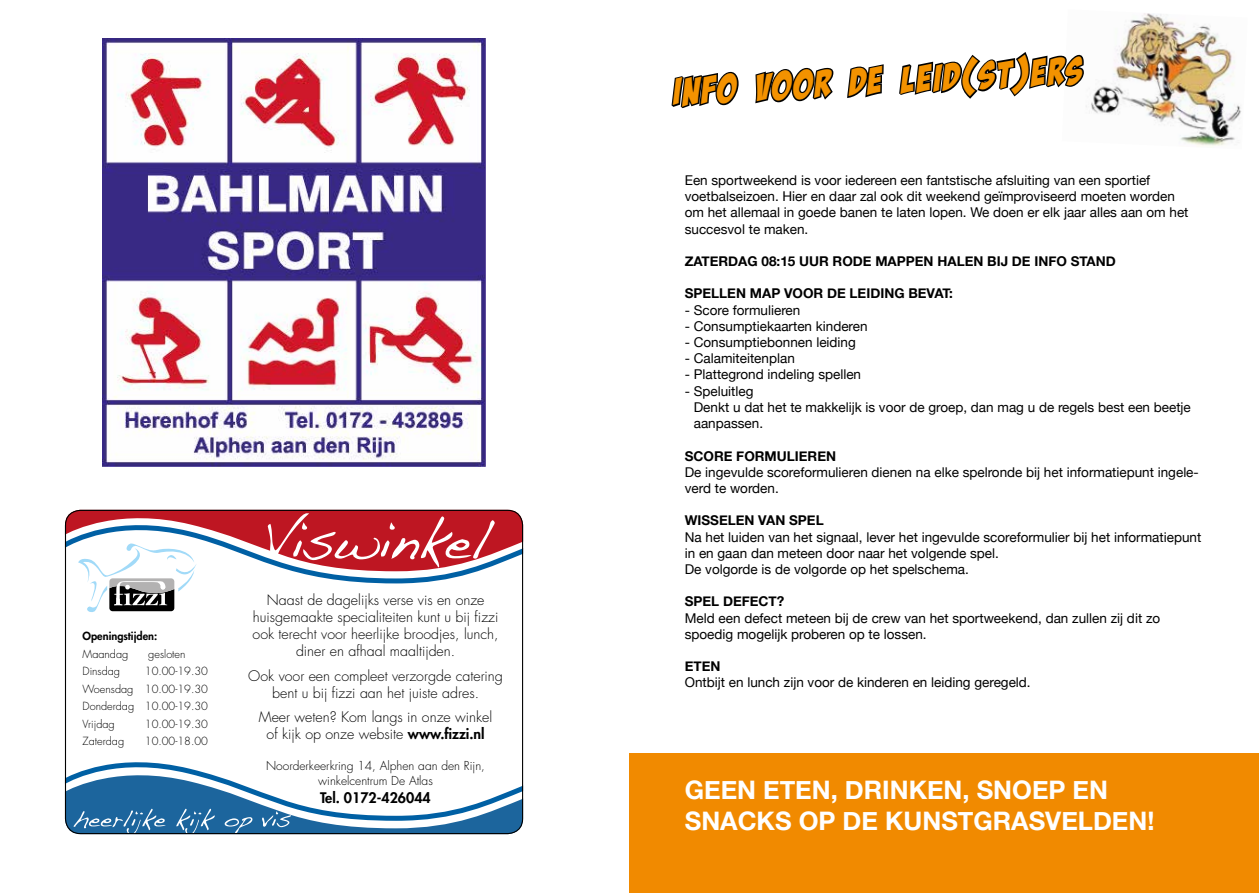
<style>
.page{position:relative;width:1259px;height:893px;background:#fff}
.page>*{position:absolute;margin:0;border:0;box-sizing:border-box;transform-origin:0 0}
.t1{font:italic 38.1px "Bada Boom Pro BB";color:#f39200}
.t2{font:700 25.5px/30.6px "Helvetica Neue";color:#fff}
.t3{font:300 14.25px/17.1px "Futura";color:#000;text-align:center}
.t4{font:800 14.25px "Futura";color:#000}
.t5{font:13.5px/16.2px "Helvetica Neue";color:#000}
.t6{font:700 13.5px "Helvetica Neue";color:#000}
.t7{font:300 12px/15.3px "Futura";color:#000;text-align:center}
.t8{font:300 10.95px/17.5px "Futura";color:#000;text-align:justify}
.t9{font:800 10.95px "Futura";color:#000}
.s1{font-weight:800}
</style>
<div class="page">
<img style="left:1086px;top:13px;width:155px;height:134px">
<div style="left:629px;top:753px;width:630px;height:140px;background:#f18a00"></div>
<svg style="left:671px;top:71px;width:68px;height:38px"></svg>
<svg style="left:755px;top:67px;width:79px;height:37px"></svg>
<svg style="left:847px;top:64px;width:37px;height:34px"></svg>
<svg style="left:899px;top:52px;width:185px;height:47px"></svg>
<svg style="left:65px;top:762px;width:458px;height:72px"></svg>
<svg style="left:65px;top:510px;width:458px;height:103px"></svg>
<img style="left:102px;top:38px;width:384px;height:429px">
<p class="t9" style="left:83px;top:629px;width:76px">Openingstijden:</p>
<p class="t8" style="left:83px;top:645px;width:47px">Maandag</p>
<p class="t8" style="left:148px;top:645px;width:39px">gesloten</p>
<p class="t8" style="left:83px;top:662px;width:39px">Dinsdag</p>
<p class="t8" style="left:83px;top:662px;width:127px;text-indent:62px">10.00-19.30<br>Woensdag 10.00-19.30<br>Donderdag 10.00-19.30<br>Vrijdag</p>
<p class="t8" style="left:145px;top:715px;width:65px">10.00-19.30</p>
<p class="t8" style="left:83px;top:732px;width:43px">Zaterdag</p>
<p class="t8" style="left:145px;top:732px;width:65px">10.00-18.00</p>
<p class="t3" style="left:253px;top:591px;width:247px">Naast de dagelijks verse vis en onze huisgemaakte specialiteiten kunt u bij fizzi ook terecht voor heerlijke broodjes, lunch, diner en afhaal maaltijden.</p>
<p class="t3" style="left:248px;top:667px;width:256px">Ook voor een compleet verzorgde catering bent u bij fizzi aan het juiste adres.</p>
<p class="t3" style="left:259px;top:709px;width:235px">Meer weten? Kom langs in onze winkel of kijk op onze website <span class="s1">www.fizzi.nl</span></p>
<p class="t7" style="left:266px;top:758px;width:220px">Noorderkeerkring 14, Alphen aan den Rijn, winkelcentrum De Atlas</p>
<p class="t4" style="left:320px;top:789px;width:112px">Tel. 0172-426044</p>
<h1 class="t1" style="left:671px;top:70px;width:412px;rotate:-3deg">INFO voor de leid(st)ers</h1>
<p class="t5" style="left:685px;top:173px;width:505px">Een sportweekend is voor iedereen een fantstische afsluiting van een sportief voetbalseizoen. Hier en daar zal ook dit weekend geïmproviseerd moeten worden om het allemaal in goede banen te laten lopen. We doen er elk jaar alles aan om het succesvol te maken.</p>
<p class="t6" style="left:685px;top:251px;width:432px">ZATERDAG 08:15 UUR RODE MAPPEN HALEN BIJ DE INFO STAND</p>
<p class="t6" style="left:685px;top:283px;width:270px">SPELLEN MAP VOOR DE LEIDING BEVAT:</p>
<p class="t5" style="left:685px;top:303px;width:117px">- Score formulieren</p>
<p class="t5" style="left:685px;top:319px;width:184px">- Consumptiekaarten kinderen</p>
<p class="t5" style="left:685px;top:335px;width:173px">- Consumptiebonnen leiding</p>
<p class="t5" style="left:685px;top:351px;width:112px">- Calamiteitenplan</p>
<p class="t5" style="left:685px;top:367px;width:178px">- Plattegrond indeling spellen</p>
<p class="t5" style="left:694px;top:384px;width:498px;text-indent:-9px">- Speluitleg<br>Denkt u dat het te makkelijk is voor de groep, dan mag u de regels best een beetje aanpassen.</p>
<p class="t6" style="left:685px;top:445px;width:153px">SCORE FORMULIEREN</p>
<p class="t5" style="left:685px;top:465px;width:515px">De ingevulde scoreformulieren dienen na elke spelronde bij het informatiepunt ingele&shy;verd te worden.</p>
<p class="t6" style="left:685px;top:510px;width:140px">WISSELEN VAN SPEL</p>
<p class="t5" style="left:685px;top:529px;width:518px">Na het luiden van het signaal, lever het ingevulde scoreformulier bij het informatiepunt in en gaan dan meteen door naar het volgende spel.<br>De volgorde is de volgorde op het spelschema.</p>
<p class="t6" style="left:685px;top:591px;width:101px">SPEL DEFECT?</p>
<p class="t5" style="left:685px;top:610px;width:477px">Meld een defect meteen bij de crew van het sportweekend, dan zullen zij dit zo spoedig mogelijk proberen op te lossen.</p>
<p class="t6" style="left:685px;top:656px;width:37px">ETEN</p>
<p class="t5" style="left:685px;top:675px;width:347px">Ontbijt en lunch zijn voor de kinderen en leiding geregeld.</p>
<h2 class="t2" style="left:685px;top:775px;width:471px">GEEN ETEN, DRINKEN, SNOEP EN<br>SNACKS OP DE KUNSTGRASVELDEN!</h2>
</div>
